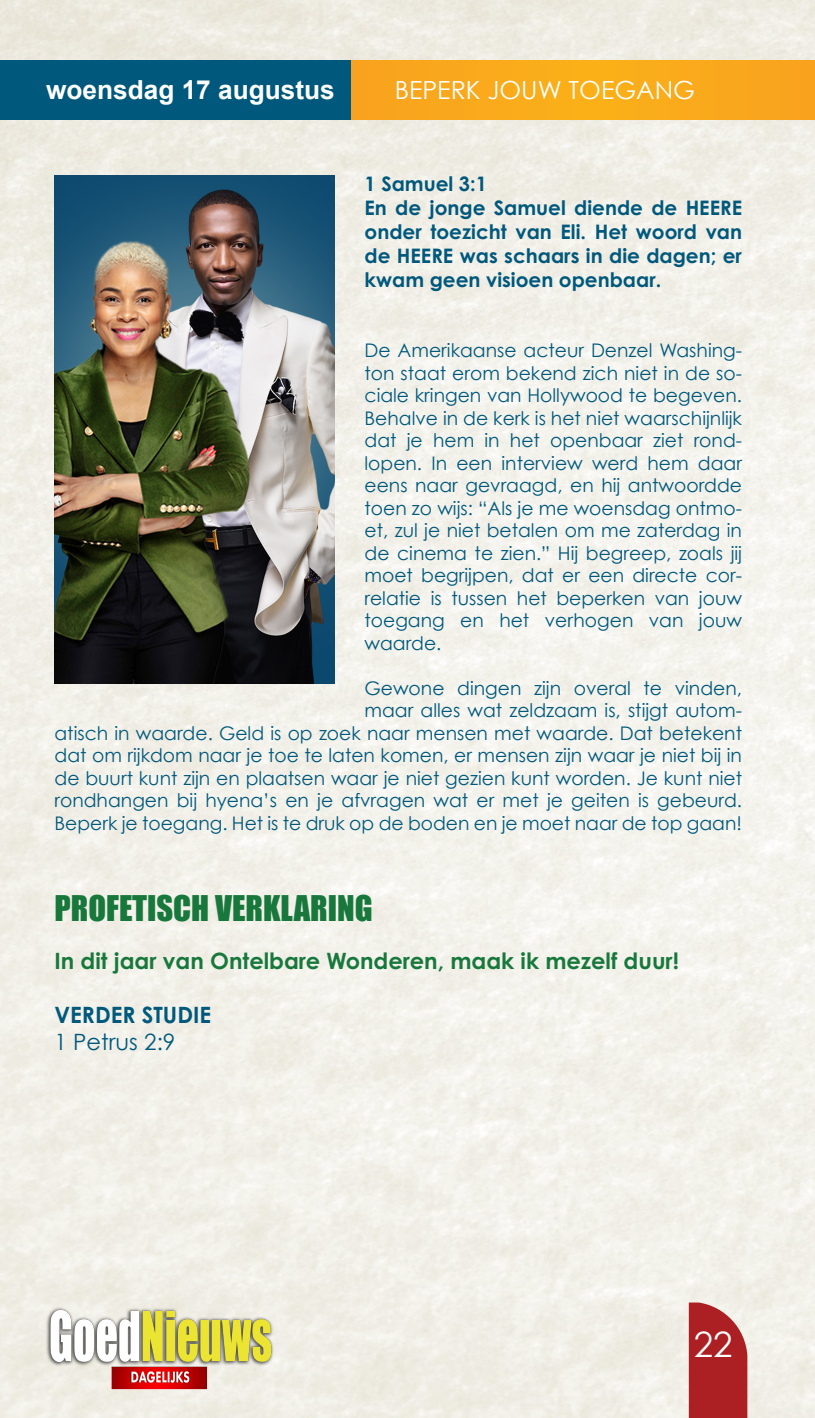
<style>
.page{position:relative;width:815px;height:1418px;background:#fff}
.page>*{position:absolute;margin:0;border:0;box-sizing:border-box;transform-origin:0 0}
.t1{font:35px "Century Gothic";color:#fff}
.t2{font:32.5px "Impact";color:#18783c}
.t3{font:700 26.25px "Arial";color:#fff}
.t4{font:25px "Century Gothic";color:#fff}
.t5{font:700 22.5px "Century Gothic Pro";color:#18783c}
.t6{font:700 22.5px "Century Gothic Pro";color:#00587c}
.t7{font:22.5px "Century Gothic";color:#00587c}
.t8{font:700 20px/24px "Century Gothic Pro";color:#00587c;text-align:justify}
.t9{font:18.75px/22.5px "Century Gothic";color:#00587c;text-align:justify}
</style>
<div class="page">
<img style="left:0;top:0;width:815px;height:1417px">
<div style="left:168px;top:60px;width:647px;height:60px;background:#f9a91c"></div>
<div style="left:0;top:60px;width:351px;height:60px;background:#00587c"></div>
<div style="left:689px;top:1302px;width:58px;height:115px;background:#ac1f22"></div>
<img style="left:39px;top:1305px;width:246px;height:88px">
<img style="left:55px;top:176px;width:279px;height:507px">
<p class="t3" style="left:46px;top:73px;width:290px">woensdag 17 augustus</p>
<p class="t4" style="left:395px;top:74px;width:302px">BEPERK JOUW TOEGANG</p>
<p class="t8" style="left:365px;top:171px;width:124px">1 Samuel 3:1</p>
<p class="t8" style="left:365px;top:195px;width:379px">En de jonge Samuel diende de HEERE onder toezicht van Eli. Het woord van de HEERE was schaars in die dagen; er kwam geen visioen openbaar.</p>
<p class="t9" style="left:365px;top:339px;width:379px">De Amerikaanse acteur Denzel Washing&shy;ton staat erom bekend zich niet in de so&shy;ciale kringen van Hollywood te begeven.<br>Behalve in de kerk is het niet waarschijnlijk dat je hem in het openbaar ziet rond&shy;lopen. In een interview werd hem daar eens naar gevraagd, en hij antwoordde toen zo wijs: “Als je me woensdag ontmo&shy;et, zul je niet betalen om me zaterdag in de cinema te zien.” Hij begreep, zoals jij moet begrijpen, dat er een directe cor&shy;relatie is tussen het beperken van jouw toegang en het verhogen van jouw waarde.</p>
<p class="t9" style="left:55px;top:676px;width:689px;text-align:right">Gewone dingen zijn overal te vinden,<br>maar alles wat zeldzaam is, stijgt autom-<br>atisch in waarde. Geld is op zoek naar mensen met waarde. Dat betekent dat om rijkdom naar je toe te laten komen, er mensen zijn waar je niet bij in de buurt kunt zijn en plaatsen waar je niet gezien kunt worden. Je kunt niet rondhangen bij hyena’s en je afvragen wat er met je geiten is gebeurd.<br>Beperk je toegang. Het is te druk op de boden en je moet naar de top gaan!</p>
<p class="t2" style="left:55px;top:883px;width:320px">PROFETISCH VERKLARING</p>
<p class="t5" style="left:55px;top:947px;width:626px">In dit jaar van Ontelbare Wonderen, maak ik mezelf duur!</p>
<p class="t6" style="left:55px;top:1001px;width:158px">VERDER STUDIE</p>
<p class="t7" style="left:55px;top:1028px;width:122px">1 Petrus 2:9</p>
<h1 class="t1" style="left:694px;top:1322px;width:40px">22</h1>
</div>
